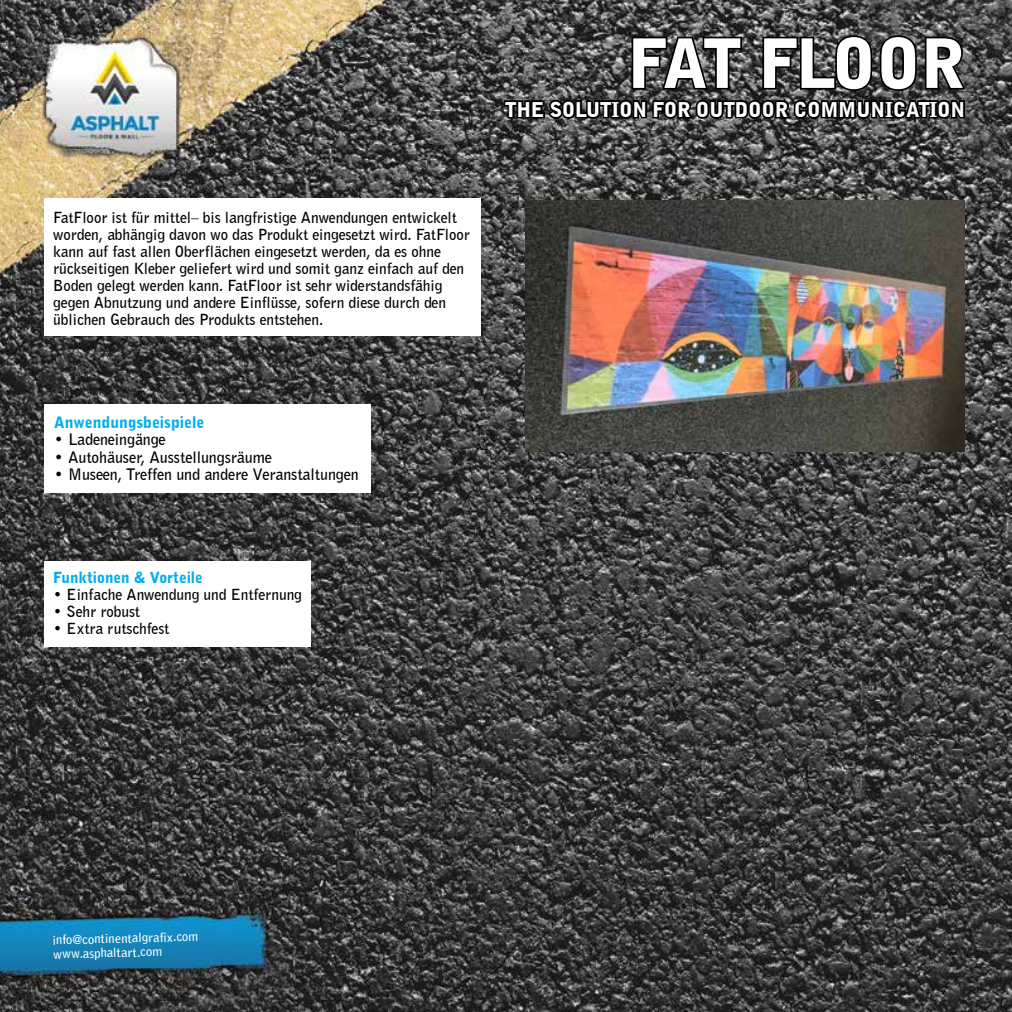
<style>
.page{position:relative;width:1012px;height:1012px;background:#fff}
.page>*{position:absolute;margin:0;border:0;box-sizing:border-box;transform-origin:0 0}
.t1{font:900 67.73px "Bell Gothic BT";letter-spacing:-.03em;color:#fff}
.t2{font:900 20.3px "Bell Gothic BT";letter-spacing:-.01em;color:#fff}
.t3{font:700 15.75px "Bell Gothic BT";color:#000}
.t4{font:900 15.75px "Bell Gothic BT";color:#00aeef}
.t5{font:700 15.22px/17px "Bell Gothic BT";color:#000}
.t6{font:900 15.22px "Bell Gothic BT";color:#00aeef}
.t7{font:700 12.6px/14px "Bell Gothic";color:#fff}
</style>
<div class="page">
<img style="left:0;top:0;width:1012px;height:1012px">
<div style="left:44px;top:199px;width:437px;height:137px;background:#fff"></div>
<svg style="left:502px;top:33px;width:466px;height:92px;background:#3c3c3c"></svg>
<div style="left:45px;top:562px;width:266px;height:85px;background:#fff"></div>
<div style="left:44px;top:405px;width:327px;height:88px;background:#fff"></div>
<img style="left:526px;top:201px;width:439px;height:250px">
<h1 class="t1" style="left:628px;top:21px;width:339px">FAT FLOOR</h1>
<h2 class="t2" style="left:505px;top:97px;width:462px">THE SOLUTION FOR OUTDOOR COMMUNICATION</h2>
<p class="t5" style="left:53px;top:209px;width:418px">FatFloor ist für mittel– bis langfristige Anwendungen entwickelt worden, abhängig davon wo das Produkt eingesetzt wird. FatFloor kann auf fast allen Oberflächen eingesetzt werden, da es ohne rückseitigen Kleber geliefert wird und somit ganz einfach auf den Boden gelegt werden kann. FatFloor ist sehr widerstandsfähig gegen Abnutzung und andere Einflüsse, sofern diese durch den üblichen Gebrauch des Produkts entstehen.</p>
<p class="t4" style="left:54px;top:412px;width:151px">ANWENDUNGSBEISPIELE</p>
<p class="t3" style="left:54px;top:429px;width:113px">• Ladeneingänge</p>
<p class="t3" style="left:54px;top:446px;width:219px">• Autohäuser, Ausstellungsräume</p>
<p class="t3" style="left:54px;top:464px;width:306px">• Museen, Treffen und andere Veranstaltungen</p>
<p class="t6" style="left:53px;top:568px;width:151px">FUNKTIONEN &amp; VORTEILE</p>
<p class="t5" style="left:53px;top:585px;width:250px">• Einfache Anwendung und Entfernung</p>
<p class="t5" style="left:53px;top:602px;width:88px">• Sehr robust</p>
<p class="t5" style="left:53px;top:619px;width:118px">• Extra rutschfest</p>
<p class="t7" style="left:52px;top:934px;width:147px;rotate:-2deg">info@continentalgrafix.com www.asphaltart.com</p>
</div>
